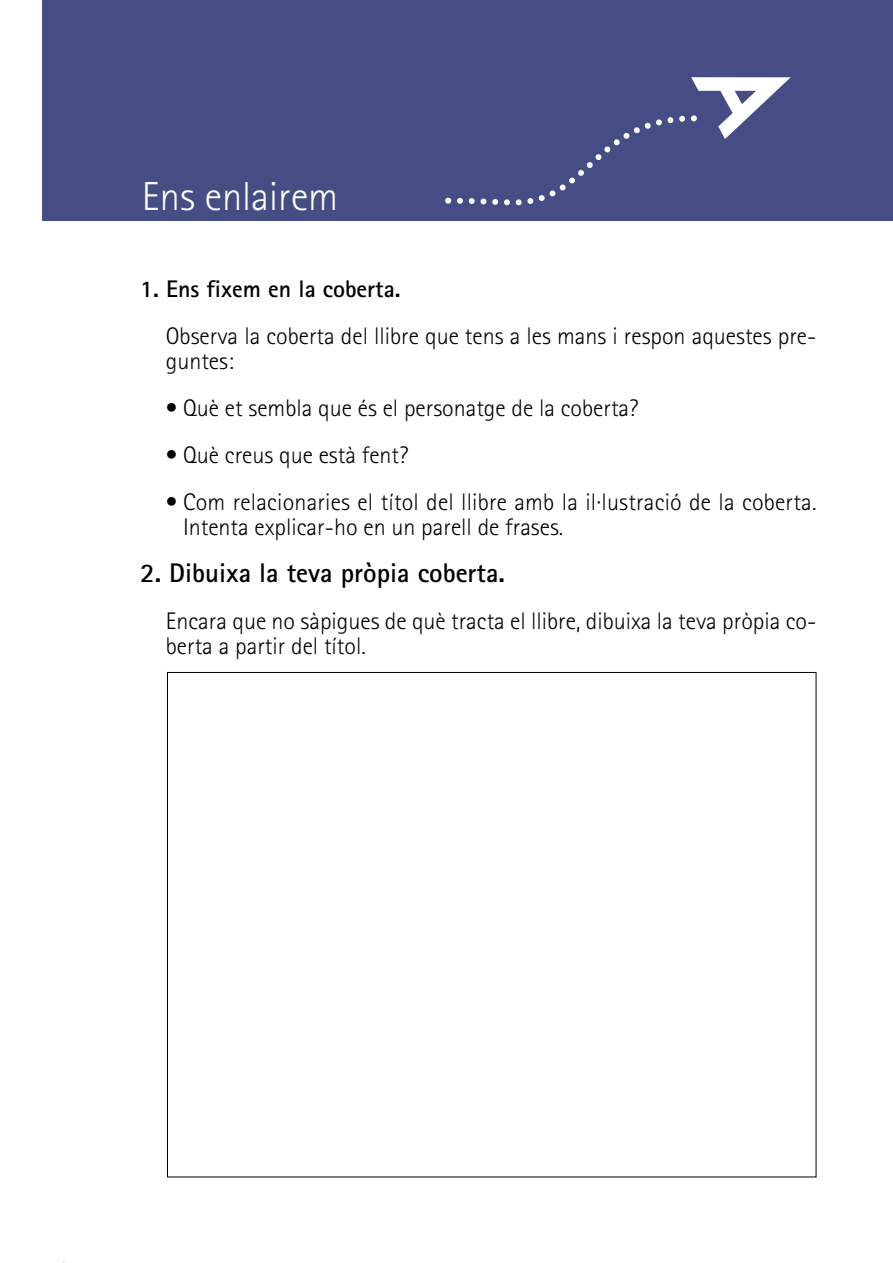
<style>
.page{position:relative;width:893px;height:1263px;background:#fff}
.page>*{position:absolute;margin:0;border:0;box-sizing:border-box;transform-origin:0 0}
.t1{font:300 40.5px "Rotis Sans Serif";color:#fff}
.t2{font:700 27px "Rotis Sans Serif";color:#000}
.t3{font:300 24px/25.5px "Rotis Sans Serif";color:#000}
.t4{font:700 24px "Rotis Sans Serif";color:#000}
</style>
<div class="page">
<div style="left:43px;top:0;width:850px;height:221px;background:#454d84"></div>
<img style="left:691px;top:77px;width:100px;height:62px">
<svg style="left:445px;top:112px;width:252px;height:94px"></svg>
<h1 class="t1" style="left:142px;top:182px;width:198px">Ens enlairem</h1>
<p class="t4" style="left:140px;top:281px;width:262px">1. Ens fixem en la coberta.</p>
<p class="t3" style="left:166px;top:325px;width:652px">Observa la coberta del llibre que tens a les mans i respon aquestes pre&shy;guntes:</p>
<p class="t3" style="left:166px;top:398px;width:474px">• Què et sembla que és el personatge de la coberta?</p>
<p class="t3" style="left:166px;top:445px;width:244px">• Què creus que està fent?</p>
<p class="t3" style="left:183px;top:491px;width:635px;text-indent:-17px">• Com relacionaries el títol del llibre amb la il·lustració de la coberta.<br>Intenta explicar-ho en un parell de frases.</p>
<p class="t2" style="left:140px;top:563px;width:366px">2. Dibuixa la teva pròpia coberta.</p>
<p class="t3" style="left:166px;top:610px;width:652px">Encara que no sàpigues de què tracta el llibre, dibuixa la teva pròpia co&shy;berta a partir del títol.</p>
</div>
